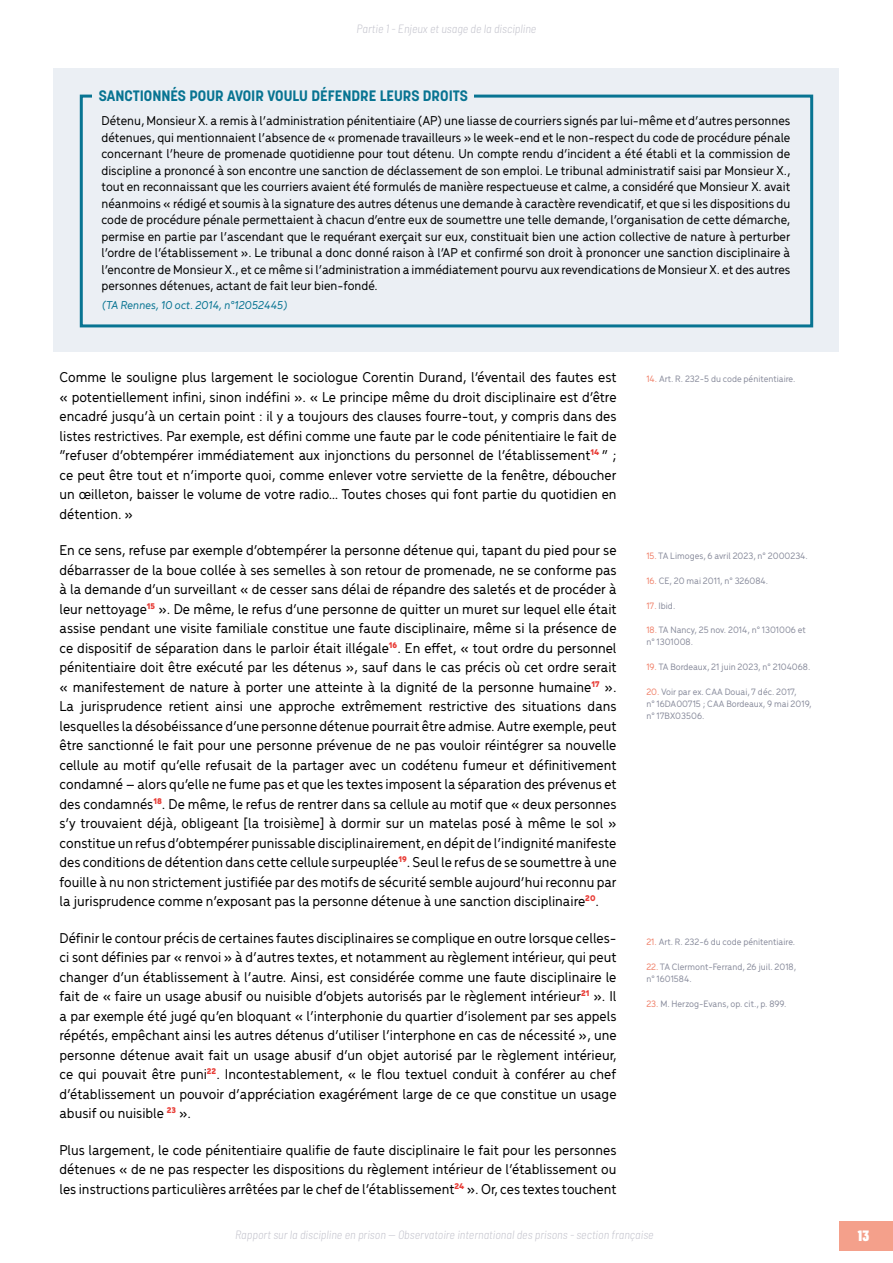
<style>
.page{position:relative;width:893px;height:1263px;background:#fff}
.page>*{position:absolute;margin:0;border:0;box-sizing:border-box;transform-origin:0 0}
.t1{font:500 15px/19.5px "Menca";color:#000;text-align:justify}
.t2{font:700 15px "Korolev";color:#087492}
.t3{font:900 condensed 15px "Lorimer No 2";color:#fff}
.t4{font:500 13.5px/16.5px "Menca";color:#000;text-align:justify}
.t5{font:italic 300 semi-condensed 12px "Barlow";color:#c5c5ce}
.t6{font:italic 500 12px "Menca";color:#087492}
.t7{font:500 9.75px/12px "Menca";color:#8a8d9d}
.s1{color:#f0816a}
</style>
<div class="page">
<div style="left:839px;top:1221px;width:54px;height:29px;background:#f4a08b"></div>
<div style="left:54px;top:68px;width:785px;height:284px;background:#ebeff4"></div>
<div style="left:80px;top:95px;width:733px;height:232px;border:3px solid #087492"></div>
<div style="left:92px;top:89px;width:382px;height:16px;background:#ebeff4"></div>
<p class="t5" style="left:357px;top:21px;width:181px">Partie 1 - Enjeux et usage de la discipline</p>
<p class="t2" style="left:99px;top:86px;width:371px">SANCTIONNÉS POUR AVOIR VOULU DÉFENDRE LEURS DROITS</p>
<p class="t4" style="left:101px;top:112px;width:690px">Détenu, Monsieur X. a remis à l’administration pénitentiaire (AP) une liasse de courriers signés par lui-même et d’autres personnes détenues, qui mentionnaient l’absence de « promenade travailleurs » le week-end et le non-respect du code de procédure pénale concernant l’heure de promenade quotidienne pour tout détenu. Un compte rendu d’incident a été établi et la commission de discipline a prononcé à son encontre une sanction de déclassement de son emploi. Le tribunal administratif saisi par Monsieur X., tout en reconnaissant que les courriers avaient été formulés de manière respectueuse et calme, a considéré que Monsieur X. avait néanmoins « rédigé et soumis à la signature des autres détenus une demande à caractère revendicatif, et que si les dispositions du code de procédure pénale permettaient à chacun d’entre eux de soumettre une telle demande, l’organisation de cette démarche, permise en partie par l’ascendant que le requérant exerçait sur eux, constituait bien une action collective de nature à perturber l’ordre de l’établissement ». Le tribunal a donc donné raison à l’AP et confirmé son droit à prononcer une sanction disciplinaire à l’encontre de Monsieur X., et ce même si l’administration a immédiatement pourvu aux revendications de Monsieur X. et des autres personnes détenues, actant de fait leur bien-fondé.</p>
<p class="t6" style="left:102px;top:297px;width:187px">(TA Rennes, 10 oct. 2014, n°12052445)</p>
<p class="t1" style="left:60px;top:367px;width:559px">Comme le souligne plus largement le sociologue Corentin Durand, l’éventail des fautes est « potentiellement infini, sinon indéfini ». « Le principe même du droit disciplinaire est d’être encadré jusqu’à un certain point : il y a toujours des clauses fourre-tout, y compris dans des listes restrictives. Par exemple, est défini comme une faute par le code pénitentiaire le fait de “refuser d’obtempérer immédiatement aux injonctions du personnel de l’établissement<sup>14</sup> ” ; ce peut être tout et n’importe quoi, comme enlever votre serviette de la fenêtre, déboucher un œilleton, baisser le volume de votre radio… Toutes choses qui font partie du quotidien en détention. »</p>
<p class="t1" style="left:60px;top:540px;width:559px">En ce sens, refuse par exemple d’obtempérer la personne détenue qui, tapant du pied pour se débarrasser de la boue collée à ses semelles à son retour de promenade, ne se conforme pas à la demande d’un surveillant « de cesser sans délai de répandre des saletés et de procéder à leur nettoyage<sup>15</sup> ». De même, le refus d’une personne de quitter un muret sur lequel elle était assise pendant une visite familiale constitue une faute disciplinaire, même si la présence de ce dispositif de séparation dans le parloir était illégale<sup>16</sup>. En effet, « tout ordre du personnel pénitentiaire doit être exécuté par les détenus », sauf dans le cas précis où cet ordre serait « manifestement de nature à porter une atteinte à la dignité de la personne humaine<sup>17</sup> ».<br>La jurisprudence retient ainsi une approche extrêmement restrictive des situations dans lesquelles la désobéissance d’une personne détenue pourrait être admise. Autre exemple, peut être sanctionné le fait pour une personne prévenue de ne pas vouloir réintégrer sa nouvelle cellule au motif qu’elle refusait de la partager avec un codétenu fumeur et définitivement condamné – alors qu’elle ne fume pas et que les textes imposent la séparation des prévenus et des condamnés<sup>18</sup>. De même, le refus de rentrer dans sa cellule au motif que « deux personnes s’y trouvaient déjà, obligeant [la troisième] à dormir sur un matelas posé à même le sol » constitue un refus d’obtempérer punissable disciplinairement, en dépit de l’indignité manifeste des conditions de détention dans cette cellule surpeuplée<sup>19</sup>. Seul le refus de se soumettre à une fouille à nu non strictement justifiée par des motifs de sécurité semble aujourd’hui reconnu par la jurisprudence comme n’exposant pas la personne détenue à une sanction disciplinaire<sup>20</sup>.</p>
<p class="t1" style="left:60px;top:927px;width:559px">Définir le contour précis de certaines fautes disciplinaires se complique en outre lorsque celles&shy;ci sont définies par « renvoi » à d’autres textes, et notamment au règlement intérieur, qui peut changer d’un établissement à l’autre. Ainsi, est considérée comme une faute disciplinaire le fait de « faire un usage abusif ou nuisible d’objets autorisés par le règlement intérieur<sup>21</sup> ». Il a par exemple été jugé qu’en bloquant « l’interphonie du quartier d’isolement par ses appels répétés, empêchant ainsi les autres détenus d’utiliser l’interphone en cas de nécessité », une personne détenue avait fait un usage abusif d’un objet autorisé par le règlement intérieur, ce qui pouvait être puni<sup>22</sup>. Incontestablement, « le flou textuel conduit à conférer au chef d’établissement un pouvoir d’appréciation exagérément large de ce que constitue un usage abusif ou nuisible <sup>23</sup> ».</p>
<p class="t1" style="left:60px;top:1139px;width:559px">Plus largement, le code pénitentiaire qualifie de faute disciplinaire le fait pour les personnes détenues « de ne pas respecter les dispositions du règlement intérieur de l’établissement ou les instructions particulières arrêtées par le chef de l’établissement<sup>24</sup> ». Or, ces textes touchent</p>
<p class="t7" style="left:646px;top:372px;width:150px"><span class="s1">14.</span> Art. R. 232-5 du code pénitentiaire.</p>
<p class="t7" style="left:646px;top:549px;width:163px"><span class="s1">15.</span> TA Limoges, 6 avril 2023, n° 2000234.</p>
<p class="t7" style="left:646px;top:574px;width:123px"><span class="s1">16.</span> CE, 20 mai 2011, n° 326084.</p>
<p class="t7" style="left:646px;top:599px;width:30px"><span class="s1">17.</span> Ibid.</p>
<p class="t7" style="left:646px;top:623px;width:161px"><span class="s1">18.</span> TA Nancy, 25 nov. 2014, n° 1301006 et n° 1301008.</p>
<p class="t7" style="left:646px;top:660px;width:165px"><span class="s1">19.</span> TA Bordeaux, 21 juin 2023, n° 2104068.</p>
<p class="t7" style="left:646px;top:685px;width:167px"><span class="s1">20.</span> Voir par ex. CAA Douai, 7 déc. 2017,<br>n° 16DA00715 ; CAA Bordeaux, 9 mai 2019, n° 17BX03506.</p>
<p class="t7" style="left:646px;top:935px;width:150px"><span class="s1">21.</span> Art. R. 232-6 du code pénitentiaire.</p>
<p class="t7" style="left:646px;top:960px;width:151px"><span class="s1">22.</span> TA Clermont-Ferrand, 26 juil. 2018, n° 1601584.</p>
<p class="t7" style="left:646px;top:997px;width:141px"><span class="s1">23.</span> M. Herzog-Evans, op. cit., p. 899.</p>
<p class="t5" style="left:235px;top:1227px;width:420px">Rapport sur la discipline en prison — Observatoire international des prisons - section française</p>
<p class="t3" style="left:858px;top:1227px;width:13px">13</p>
</div>
